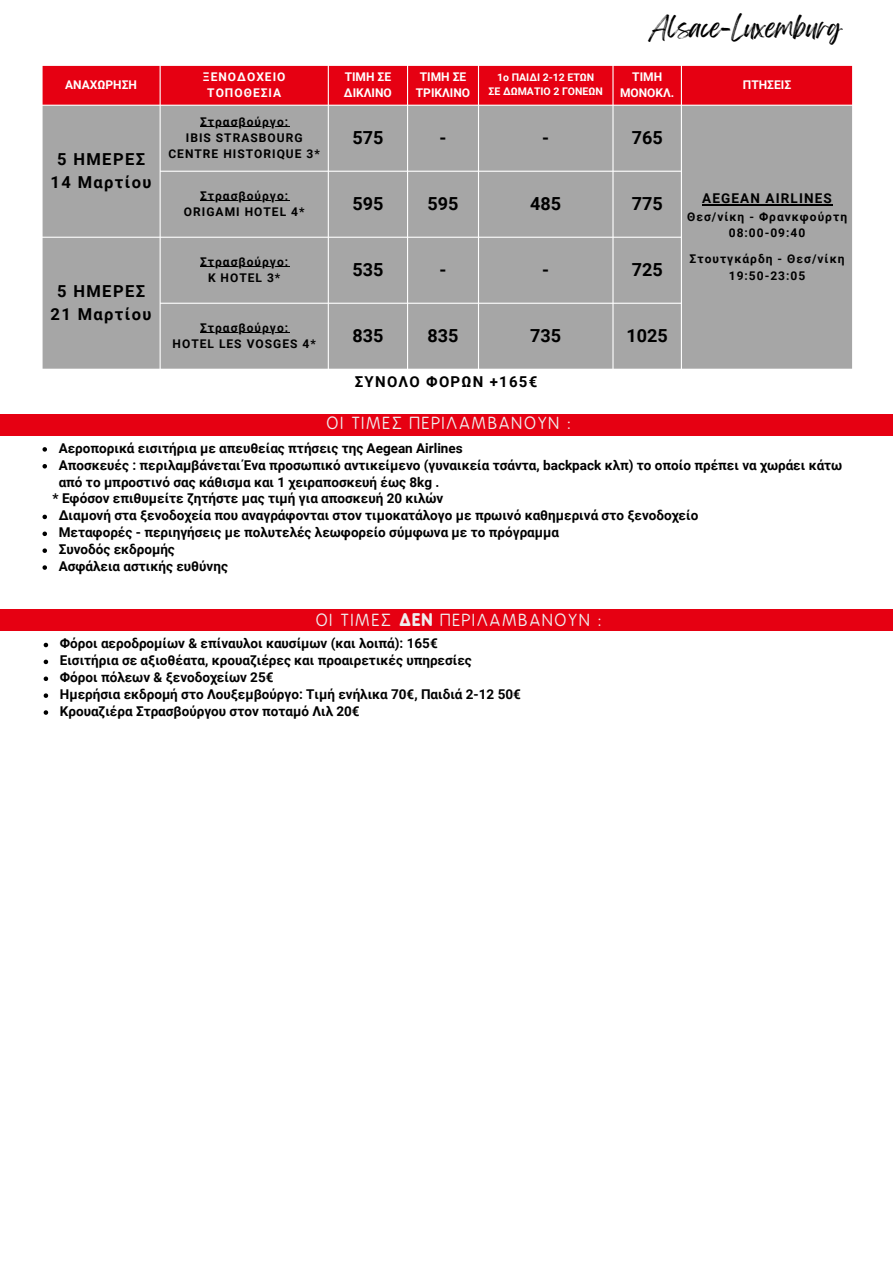
<style>
.page{position:relative;width:893px;height:1264px;background:#fff}
.page>*{position:absolute;margin:0;border:0;box-sizing:border-box;transform-origin:0 0}
.t1{font:23.7px "Feeling Passionate";color:#000}
.t2{font:700 18px "Roboto";color:#000}
.t3{font:16.5px "B Preplay";letter-spacing:.085em;color:#efefef}
.t4{font:700 16.5px/22.5px "Roboto";letter-spacing:.085em;color:#000;text-align:center}
.t5{font:700 15px "Roboto";letter-spacing:.085em;color:#000}
.t6{font:700 13.5px/16.8px "Roboto";color:#000}
.t7{font:700 13.5px "Roboto";letter-spacing:.085em;color:#000}
.t8{font:700 12px/16.2px "Roboto";letter-spacing:.085em;color:#000;text-align:center}
.t9{font:700 12px/16.2px "Roboto";color:#fff}
.t10{font:700 12px "Roboto";letter-spacing:.085em;color:#fff}
.t11{font:700 10.5px "Roboto";color:#fff}
.s1{font-weight:700}
</style>
<div class="page">
<div style="left:43px;top:66px;width:809px;height:39px;background:#e60012"></div>
<div style="left:43px;top:106px;width:809px;height:263px;background:#a6a6a6"></div>
<hr style="left:200px;top:126px;width:89px;height:1px;background:#000">
<hr style="left:702px;top:204px;width:130px;height:2px;background:#000">
<hr style="left:200px;top:200px;width:89px;height:1px;background:#000">
<hr style="left:200px;top:266px;width:89px;height:1px;background:#000">
<hr style="left:200px;top:332px;width:89px;height:1px;background:#000">
<div style="left:0;top:609px;width:892px;height:22px;background:#e60012"></div>
<svg style="left:44px;top:642px;width:4px;height:5px"></svg>
<svg style="left:44px;top:659px;width:4px;height:5px"></svg>
<svg style="left:44px;top:676px;width:4px;height:5px"></svg>
<svg style="left:44px;top:693px;width:4px;height:5px"></svg>
<svg style="left:44px;top:710px;width:4px;height:4px"></svg>
<div style="left:0;top:414px;width:892px;height:21px;background:#e60012"></div>
<svg style="left:42px;top:447px;width:5px;height:4px"></svg>
<svg style="left:42px;top:464px;width:5px;height:4px"></svg>
<svg style="left:42px;top:514px;width:5px;height:5px"></svg>
<svg style="left:42px;top:531px;width:5px;height:5px"></svg>
<svg style="left:42px;top:548px;width:5px;height:5px"></svg>
<svg style="left:42px;top:565px;width:5px;height:5px"></svg>
<h1 class="t9" style="left:65px;top:77px;width:73px">ΑΝΑΧΩΡΗΣΗ</h1>
<p class="t4" style="left:50px;top:148px;width:103px">5 ΗΜΕΡΕΣ<br>14 Μαρτίου</p>
<p class="t4" style="left:50px;top:280px;width:103px">5 ΗΜΕΡΕΣ<br>21 Μαρτίου</p>
<p class="t10" style="left:203px;top:70px;width:84px">ΞΕΝΟΔΟΧΕΙΟ</p>
<p class="t10" style="left:207px;top:86px;width:75px">ΤΟΠΟΘΕΣΙΑ</p>
<p class="t8" style="left:168px;top:114px;width:153px">Στρασβούργο:<br>IBIS STRASBOURG<br>CENTRE HISTORIQUE 3*</p>
<p class="t9" style="left:344px;top:69px;width:49px">ΤΙΜΗ ΣΕ<br>ΔΙΚΛΙΝΟ</p>
<p class="t9" style="left:416px;top:69px;width:56px;text-align:center">ΤΙΜΗ ΣΕ<br>ΤΡΙΚΛΙΝΟ</p>
<p class="t11" style="left:497px;top:71px;width:99px">1ο ΠΑΙΔΙ 2-12 ΕΤΩΝ</p>
<p class="t11" style="left:488px;top:86px;width:116px">ΣΕ ΔΩΜΑΤΙΟ 2 ΓΟΝΕΩΝ</p>
<p class="t1" style="left:649px;top:8px;width:194px">Alsace-Luxemburg</p>
<p class="t9" style="left:632px;top:69px;width:31px">TIMH</p>
<p class="t9" style="left:620px;top:85px;width:56px">ΜΟΝΟΚΛ.</p>
<p class="t9" style="left:742px;top:77px;width:50px">ΠΤΗΣΕΙΣ</p>
<p class="t2" style="left:352px;top:127px;width:32px">575</p>
<p class="t2" style="left:439px;top:127px;width:8px">-</p>
<p class="t2" style="left:542px;top:127px;width:8px">-</p>
<p class="t2" style="left:631px;top:127px;width:32px">765</p>
<p class="t8" style="left:184px;top:188px;width:122px">Στρασβούργο:<br>ORIGAMI HOTEL 4*</p>
<p class="t2" style="left:352px;top:193px;width:32px">595</p>
<p class="t2" style="left:427px;top:193px;width:32px">595</p>
<p class="t2" style="left:530px;top:193px;width:32px">485</p>
<p class="t2" style="left:631px;top:193px;width:32px">775</p>
<p class="t8" style="left:200px;top:254px;width:90px">Στρασβούργο:<br>Κ HOTEL 3*</p>
<p class="t2" style="left:352px;top:259px;width:32px">535</p>
<p class="t2" style="left:439px;top:259px;width:8px">-</p>
<p class="t2" style="left:542px;top:259px;width:8px">-</p>
<p class="t2" style="left:631px;top:259px;width:32px">725</p>
<p class="t8" style="left:172px;top:320px;width:145px">Στρασβούργο:<br>HOTEL LES VOSGES 4*</p>
<p class="t2" style="left:352px;top:325px;width:32px">835</p>
<p class="t2" style="left:427px;top:325px;width:32px">835</p>
<p class="t2" style="left:530px;top:325px;width:32px">735</p>
<p class="t2" style="left:626px;top:325px;width:43px">1025</p>
<p class="t5" style="left:355px;top:373px;width:184px">ΣΥΝΟΛΟ ΦΟΡΩΝ +165€</p>
<p class="t7" style="left:702px;top:191px;width:131px">AEGEAN AIRLINES</p>
<p class="t8" style="left:687px;top:208px;width:161px">Θεσ/νίκη - Φρανκφούρτη<br>08:00-09:40</p>
<p class="t8" style="left:689px;top:251px;width:156px">Στουτγκάρδη - Θεσ/νίκη<br>19:50-23:05</p>
<p class="t3" style="left:327px;top:414px;width:246px">ΟΙ ΤΙΜΕΣ ΠΕΡΙΛΑΜΒΑΝΟΥΝ :</p>
<p class="t6" style="left:59px;top:440px;width:405px">Αεροπορικά εισιτήρια με απευθείας πτήσεις της Aegean Airlines</p>
<p class="t6" style="left:59px;top:456px;width:785px">Αποσκευές : περιλαμβάνεται Ένα προσωπικό αντικείμενο (γυναικεία τσάντα, backpack κλπ) το οποίο πρέπει να χωράει κάτω από το μπροστινό σας κάθισμα και 1 χειραποσκευή έως 8kg .</p>
<h3 class="t6" style="left:53px;top:490px;width:392px">* Εφόσον επιθυμείτε ζητήστε μας τιμή για αποσκευή 20 κιλών</h3>
<p class="t6" style="left:59px;top:507px;width:641px">Διαμονή στα ξενοδοχεία που αναγράφονται στον τιμοκατάλογο με πρωινό καθημερινά στο ξενοδοχείο</p>
<p class="t6" style="left:59px;top:524px;width:502px">Μεταφορές - περιηγήσεις με πολυτελές λεωφορείο σύμφωνα με το πρόγραμμα</p>
<p class="t6" style="left:59px;top:541px;width:118px">Συνοδός εκδρομής</p>
<p class="t6" style="left:59px;top:558px;width:171px">Ασφάλεια αστικής ευθύνης</p>
<p class="t3" style="left:316px;top:611px;width:287px">ΟΙ ΤΙΜΕΣ <span class="s1">ΔΕΝ</span> ΠΕΡΙΛΑΜΒΑΝΟΥΝ :</p>
<h3 class="t6" style="left:60px;top:635px;width:379px">Φόροι αεροδρομίων &amp; επίναυλοι καυσίμων (και λοιπά): 165€</h3>
<p class="t6" style="left:60px;top:652px;width:413px">Εισιτήρια σε αξιοθέατα, κρουαζιέρες και προαιρετικές υπηρεσίες</p>
<p class="t6" style="left:60px;top:669px;width:215px">Φόροι πόλεων &amp; ξενοδοχείων 25€</p>
<p class="t6" style="left:60px;top:686px;width:462px">Ημερήσια εκδρομή στο Λουξεμβούργο: Τιμή ενήλικα 70€, Παιδιά 2-12 50€</p>
<p class="t6" style="left:60px;top:703px;width:301px">Κρουαζιέρα Στρασβούργου στον ποταμό Λιλ 20€</p>
</div>
